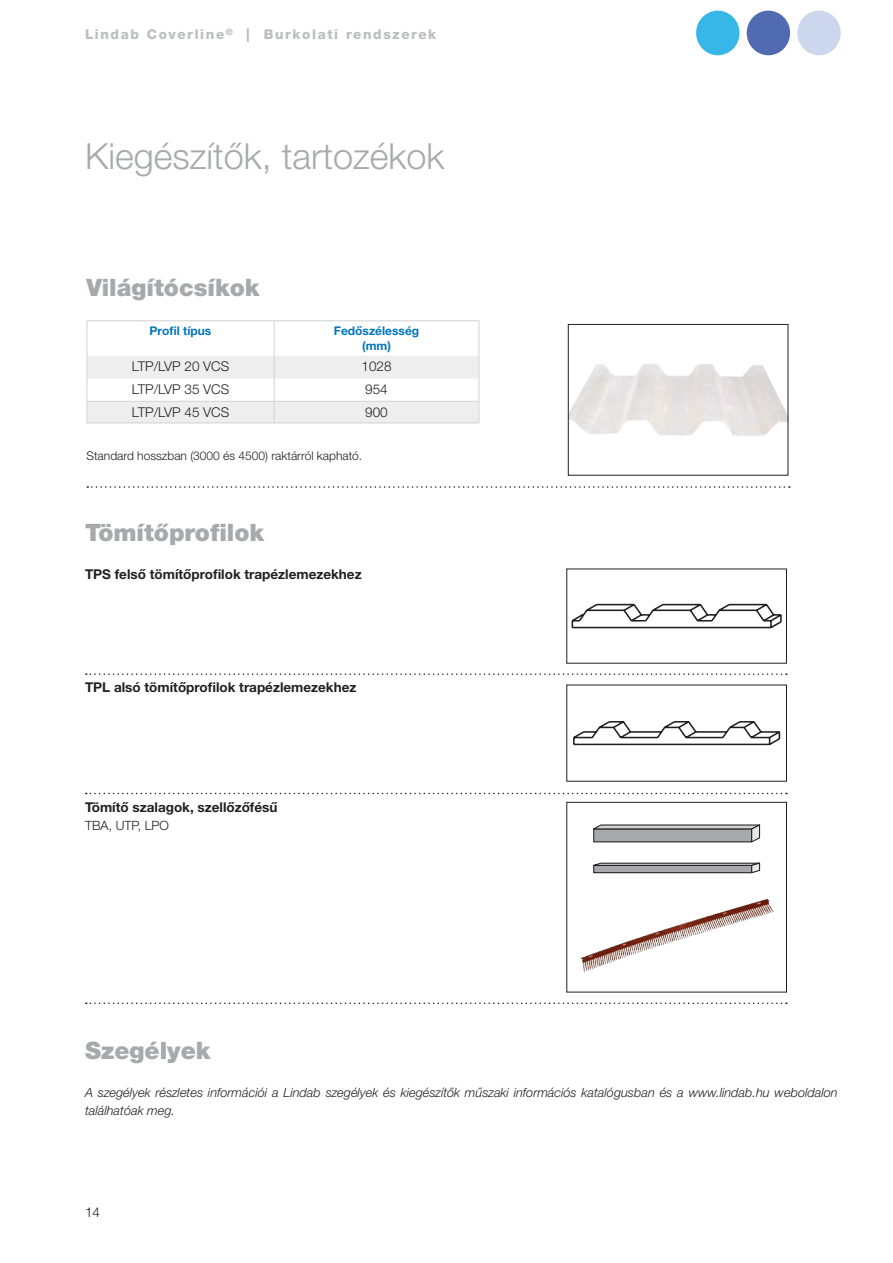
<style>
.page{position:relative;width:893px;height:1263px;background:#fff}
.page>*{position:absolute;margin:0;border:0;box-sizing:border-box;transform-origin:0 0}
.t1{font:300 36px "Helvetica Neue LT Pro";color:#a8a9ad}
.t2{font:900 24px "Helvetica Neue LT Pro";color:#a8a9ad}
.t3{font:700 13.5px "Helvetica Neue LT Pro";color:#231f20}
.t4{font:300 13.5px "Helvetica Neue LT Pro";color:#231f20}
.t5{font:800 13.5px "Helvetica Neue LT Std";letter-spacing:.12em;color:#bcbdc0}
.t6{font:italic 300 12.75px/18px "Helvetica Neue LT Pro";color:#231f20}
.t7{font:300 12.75px "Helvetica Neue LT Pro";color:#231f20}
.t8{font:300 12px "Helvetica Neue LT Pro";color:#231f20}
.t9{font:700 12px/14.4px "Helvetica Neue LT Pro";color:#0075bf;text-align:center}
</style>
<div class="page">
<hr style="left:87px;top:320px;width:187px;height:1px;background:#d1d2d4">
<hr style="left:274px;top:320px;width:205px;height:1px;background:#d1d2d4">
<hr style="left:87px;top:423px;width:187px;height:1px;background:#d1d2d4">
<hr style="left:274px;top:423px;width:205px;height:1px;background:#d1d2d4">
<svg style="left:87px;top:321px;width:393px;height:102px"></svg>
<svg style="left:87px;top:486px;width:703px;height:2px"></svg>
<img style="left:570px;top:364px;width:216px;height:72px">
<div style="left:568px;top:324px;width:220px;height:151px;border:1px solid #231f20"></div>
<svg style="left:572px;top:604px;width:210px;height:24px"></svg>
<svg style="left:573px;top:721px;width:207px;height:24px"></svg>
<svg style="left:593px;top:824px;width:167px;height:18px"></svg>
<div style="left:567px;top:802px;width:220px;height:190px;border:1px solid #231f20"></div>
<svg style="left:86px;top:673px;width:701px;height:2px"></svg>
<svg style="left:86px;top:793px;width:701px;height:1px"></svg>
<svg style="left:86px;top:1002px;width:701px;height:2px"></svg>
<svg style="left:593px;top:863px;width:167px;height:10px"></svg>
<img style="left:580px;top:898px;width:194px;height:74px">
<div style="left:696px;top:11px;width:43px;height:44px;background:#37b6e8;border-radius:50%"></div>
<div style="left:747px;top:11px;width:43px;height:44px;background:#516bb3;border-radius:50%"></div>
<div style="left:797px;top:11px;width:44px;height:44px;background:#ccd6ec;border-radius:50%"></div>
<p class="t5" style="left:85px;top:27px;width:353px">Lindab Coverline<sup>®</sup> | Burkolati rendszerek</p>
<h1 class="t1" style="left:85px;top:134px;width:361px">Kiegészítők, tartozékok</h1>
<h2 class="t2" style="left:87px;top:273px;width:174px">Világítócsíkok</h2>
<p class="t9" style="left:150px;top:324px;width:63px">Profil típus</p>
<p class="t9" style="left:334px;top:324px;width:87px">Fedőszélesség (mm)</p>
<p class="t4" style="left:132px;top:358px;width:99px">LTP/LVP 20 VCS</p>
<p class="t4" style="left:362px;top:358px;width:32px">1028</p>
<p class="t4" style="left:132px;top:381px;width:99px">LTP/LVP 35 VCS</p>
<p class="t4" style="left:365px;top:381px;width:24px">954</p>
<p class="t4" style="left:132px;top:404px;width:99px">LTP/LVP 45 VCS</p>
<p class="t4" style="left:365px;top:404px;width:24px">900</p>
<p class="t8" style="left:87px;top:448px;width:277px">Standard hosszban (3000 és 4500) raktárról kapható.</p>
<h2 class="t2" style="left:85px;top:518px;width:181px">Tömítőprofilok</h2>
<p class="t3" style="left:85px;top:565px;width:278px">TPS felső tömítőprofilok trapézlemezekhez</p>
<p class="t3" style="left:85px;top:678px;width:273px">TPL alsó tömítőprofilok trapézlemezekhez</p>
<p class="t3" style="left:85px;top:799px;width:194px">Tömítő szalagok, szellőzőfésű</p>
<p class="t7" style="left:85px;top:817px;width:86px">TBA, UTP, LPO</p>
<h2 class="t2" style="left:85px;top:1036px;width:127px">Szegélyek</h2>
<p class="t6" style="left:85px;top:1083px;width:754px">A szegélyek részletes információi a Lindab szegélyek és kiegészítők műszaki információs katalógusban és a www.lindab.hu weboldalon találhatóak meg.</p>
<p class="t4" style="left:85px;top:1204px;width:17px">14</p>
</div>
